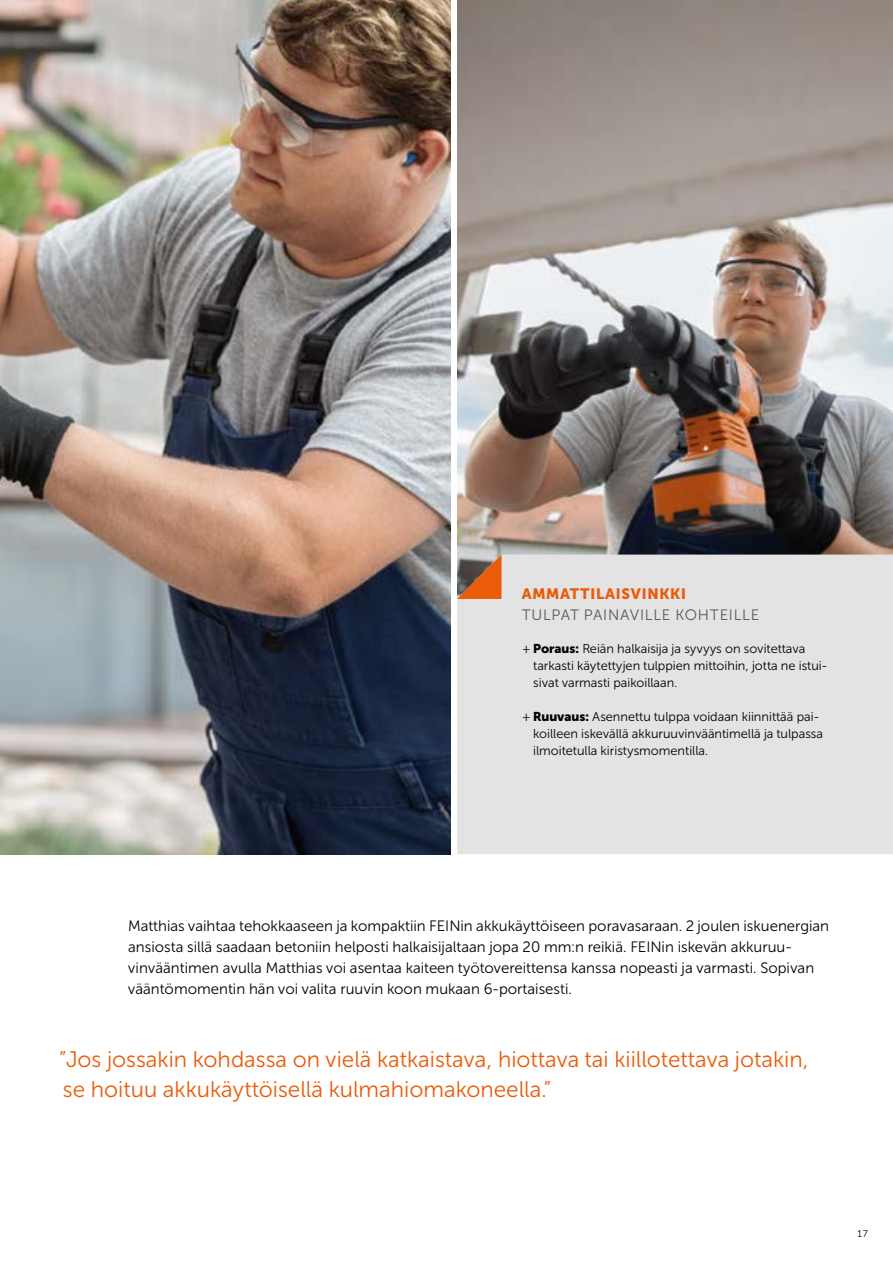
<style>
.page{position:relative;width:893px;height:1263px;background:#fff}
.page>*{position:absolute;margin:0;border:0;box-sizing:border-box;transform-origin:0 0}
.t1{font:300 22.5px/30px "FEIN Corporate";color:#ea5b0a}
.t2{font:300 15px/21.3px "FEIN Corporate";color:#000}
.t3{font:300 15px "FEIN Corporate";letter-spacing:.05em;color:#575756}
.t4{font:700 15px "FEIN Corporate";letter-spacing:.05em;color:#ea5b0a}
.t5{font:300 12.75px/17px "FEIN Corporate";color:#000}
.t6{font:300 9.75px "FEIN Corporate";color:#000}
.s1{font-weight:700}
</style>
<div class="page">
<img style="left:457px;top:0;width:436px;height:555px">
<div style="left:457px;top:555px;width:436px;height:299px;background:#e3e3e3"></div>
<svg style="left:457px;top:555px;width:44px;height:44px;background:#ad653c"></svg>
<img style="left:0;top:0;width:451px;height:854px">
<p class="t4" style="left:522px;top:585px;width:166px">AMMATTILAISVINKKI</p>
<p class="t3" style="left:522px;top:607px;width:239px">TULPAT PAINAVILLE KOHTEILLE</p>
<p class="t5" style="left:533px;top:640px;width:296px;text-indent:-10px">+ <span class="s1">Poraus:</span> Reiän halkaisija ja syvyys on sovitettava tarkasti käytettyjen tulppien mittoihin, jotta ne istui&shy;sivat varmasti paikoillaan.</p>
<p class="t5" style="left:533px;top:708px;width:291px;text-indent:-10px">+ <span class="s1">Ruuvaus:</span> Asennettu tulppa voidaan kiinnittää pai&shy;koilleen iskevällä akkuruuvinvääntimellä ja tulpassa ilmoitetulla kiristysmomentilla.</p>
<p class="t2" style="left:128px;top:915px;width:703px">Matthias vaihtaa tehokkaaseen ja kompaktiin FEINin akkukäyttöiseen poravasaraan. 2 joulen iskuenergian ansiosta sillä saadaan betoniin helposti halkaisijaltaan jopa 20 mm:n reikiä. FEINin iskevän akkuruu&shy;vinvääntimen avulla Matthias voi asentaa kaiteen työtovereittensa kanssa nopeasti ja varmasti. Sopivan vääntömomentin hän voi valita ruuvin koon mukaan 6-portaisesti.</p>
<h1 class="t1" style="left:59px;top:1044px;width:751px">”Jos jossakin kohdassa on vielä katkaistava, hiottava tai kiillotettava jotakin, se hoituu akkukäyttöisellä kulmahiomakoneella.”</h1>
<p class="t6" style="left:858px;top:1228px;width:12px">17</p>
</div>
